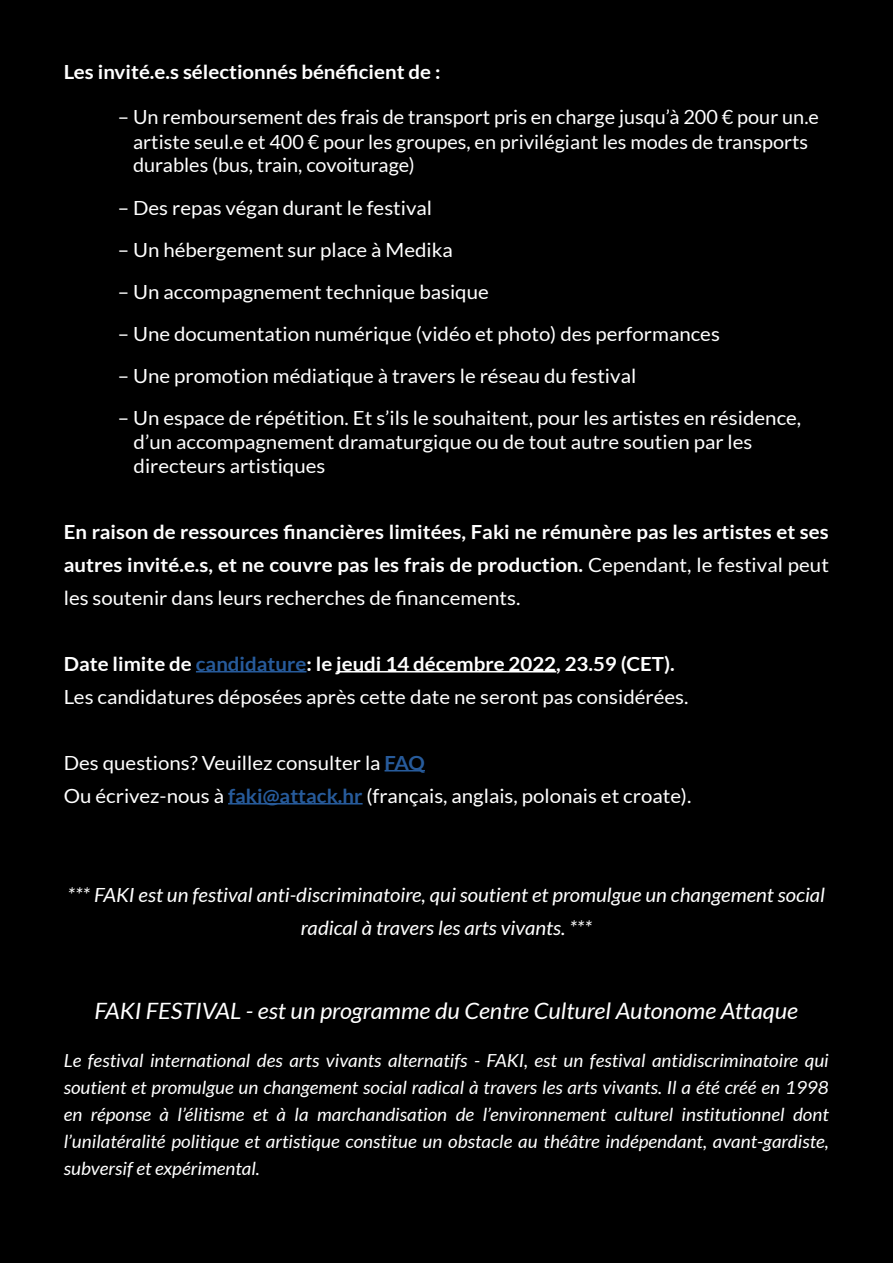
<style>
.page{position:relative;width:893px;height:1263px;background:#000}
.page>*{position:absolute;margin:0;border:0;box-sizing:border-box;transform-origin:0 0}
.t1{font:italic 22.5px "Lato";color:#fff;scale:1.05 1}
.t2{font:19.5px/24px "Lato";color:#fff;scale:1.05 1}
.t3{font:700 19.5px/33px "Lato";color:#fff;text-align:justify;scale:1.05 1}
.t4{font:italic 19.5px/33px "Lato";color:#fff;text-align:center;scale:1.05 1}
.t5{font:italic 18px/27px "Lato";color:#fff;text-align:justify;scale:1.05 1}
.s1{font-weight:400}
.s2{font-weight:700}
.s3{font-weight:700;color:#275b9b}
</style>
<div class="page">
<hr style="left:196px;top:671px;width:110px;height:1px;background:#275b9b">
<hr style="left:336px;top:671px;width:220px;height:1px;background:#fff">
<hr style="left:385px;top:770px;width:40px;height:1px;background:#275b9b">
<hr style="left:228px;top:803px;width:135px;height:1px;background:#275b9b">
<p class="t3" style="left:64px;top:56px;width:360px">Les invité.e.s sélectionnés bénéficient de :</p>
<p class="t2" style="left:133px;top:105px;width:655px;text-indent:-15px">– Un remboursement des frais de transport pris en charge jusqu’à 200 € pour un.e artiste seul.e et 400 € pour les groupes, en privilégiant les modes de transports durables (bus, train, covoiturage)</p>
<p class="t2" style="left:118px;top:195px;width:301px">– Des repas végan durant le festival</p>
<p class="t2" style="left:118px;top:237px;width:321px">– Un hébergement sur place à Medika</p>
<p class="t2" style="left:118px;top:279px;width:355px">– Un accompagnement technique basique</p>
<p class="t2" style="left:118px;top:321px;width:575px">– Une documentation numérique (vidéo et photo) des performances</p>
<p class="t2" style="left:118px;top:363px;width:495px">– Une promotion médiatique à travers le réseau du festival</p>
<p class="t2" style="left:134px;top:405px;width:637px;text-indent:-16px">– Un espace de répétition. Et s’ils le souhaitent, pour les artistes en résidence, d’un accompagnement dramaturgique ou de tout autre soutien par les directeurs artistiques</p>
<p class="t3" style="left:64px;top:515px;width:730px">En raison de ressources financières limitées, Faki ne rémunère pas les artistes et ses autres invité.e.s, et ne couvre pas les frais de production. <span class="s1">Cependant, le festival peut les soutenir dans leurs recherches de financements.</span></p>
<p class="t2" style="left:64px;top:647px;width:596px;line-height:33px"><span class="s2">Date limite de</span> <span class="s3">candidature</span><span class="s2">: le jeudi 14 décembre 2022, 23.59 (CET).<br></span>Les candidatures déposées après cette date ne seront pas considérées.</p>
<p class="t2" style="left:64px;top:746px;width:599px;line-height:33px">Des questions? Veuillez consulter la <span class="s3">FAQ<br></span>Ou écrivez-nous à <span class="s3">faki@attack.hr</span> (français, anglais, polonais et croate).</p>
<p class="t4" style="left:68px;top:878px;width:723px">*** FAKI est un festival anti-discriminatoire, qui soutient et promulgue un changement social radical à travers les arts vivants. ***</p>
<p class="t1" style="left:95px;top:998px;width:672px">FAKI FESTIVAL - est un programme du Centre Culturel Autonome Attaque</p>
<p class="t5" style="left:64px;top:1047px;width:730px">Le festival international des arts vivants alternatifs - FAKI, est un festival antidiscriminatoire qui soutient et promulgue un changement social radical à travers les arts vivants. Il a été créé en 1998 en réponse à l’élitisme et à la marchandisation de l’environnement culturel institutionnel dont l’unilatéralité politique et artistique constitue un obstacle au théâtre indépendant, avant-gardiste, subversif et expérimental.</p>
</div>
